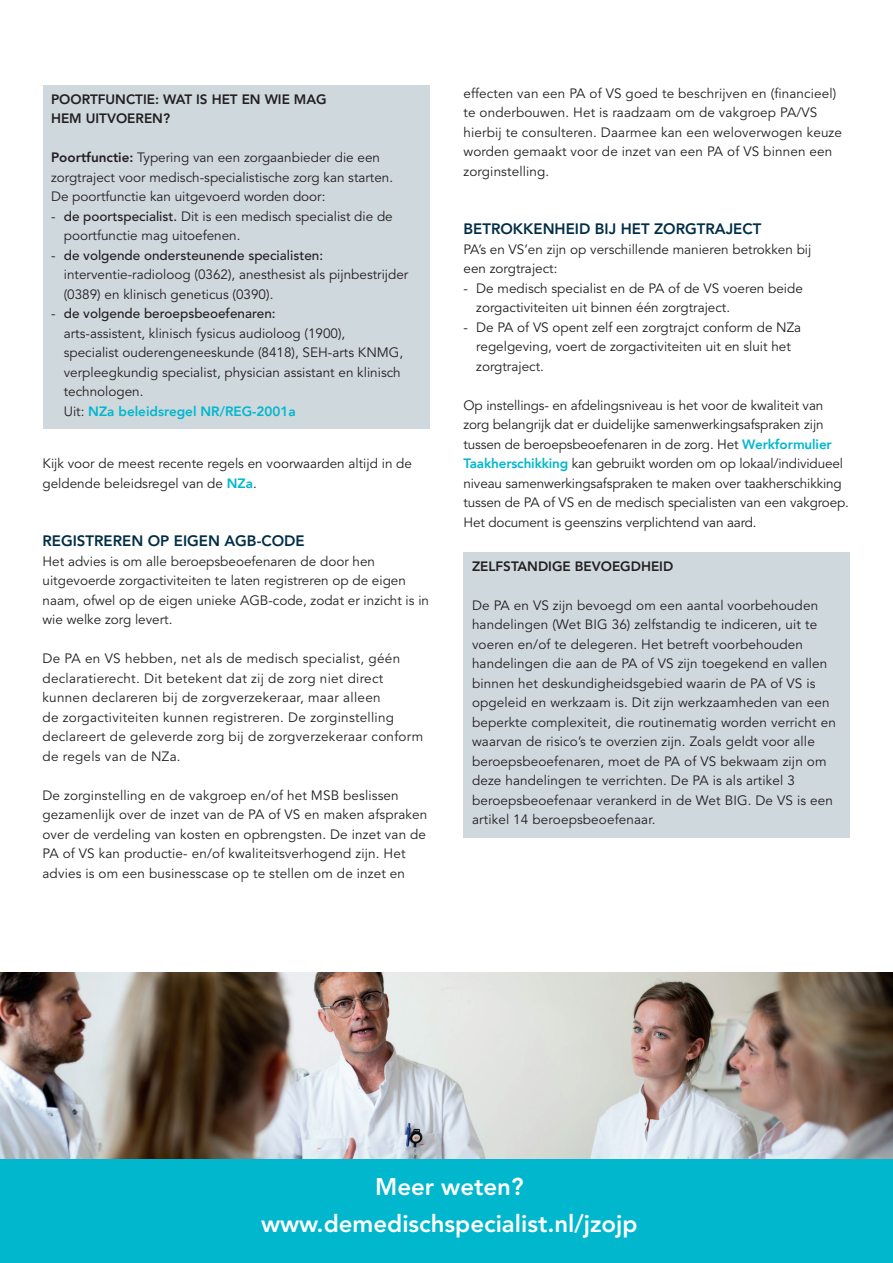
<style>
.page{position:relative;width:893px;height:1263px;background:#fff}
.page>*{position:absolute;margin:0;border:0;box-sizing:border-box;transform-origin:0 0}
.platte_tekst{font:800 24px "Avenir LT Std";color:#fff}
.flits_titel{font:800 15px "Avenir LT Std";color:#002e46}
.platte_tekst-2{font:13.5px/19.5px "Avenir LT Std";color:#231f20}
.platte_tekst-3{font:13.5px/19.5px "Avenir LT Std";letter-spacing:.02em;color:#231f20}
.platte_tekst-4{font:500 13.5px "Avenir LT Std";color:#231f20}
.platte_tekst-5{font:800 13.5px/19.5px "Avenir LT Std";color:#231f20}
.s1{font-weight:800}
.s2{font-weight:500}
.s3{font-weight:400}
.s4{font-family:"Avenir";font-weight:800;color:#00b7ce}
</style>
<div class="page">
<div style="left:43px;top:85px;width:386px;height:344px;background:#cfd8dd"></div>
<div style="left:463px;top:552px;width:387px;height:285px;background:#cfd8dd"></div>
<img style="left:0;top:973px;width:893px;height:186px">
<div style="left:0;top:1159px;width:893px;height:104px;background:#00b7ce"></div>
<p class="platte_tekst-5" style="left:51px;top:89px;width:277px">POORTFUNCTIE: WAT IS HET EN WIE MAG<br>HEM UITVOEREN?</p>
<p class="platte_tekst-2" style="left:51px;top:148px;width:344px"><span class="s1">Poortfunctie:</span> Typering van een zorgaanbieder die een zorgtraject voor medisch-specialistische zorg kan starten.</p>
<p class="platte_tekst-2" style="left:51px;top:187px;width:276px">De poortfunctie kan uitgevoerd worden door:</p>
<p class="platte_tekst-2" style="left:64px;top:207px;width:330px;text-indent:-13px">- <span class="s2">de poortspecialist.</span> Dit is een medisch specialist die de poortfunctie mag uitoefenen.</p>
<p class="platte_tekst-4" style="left:51px;top:247px;width:274px"><span class="s3">-</span> de volgende ondersteunende specialisten:</p>
<p class="platte_tekst-2" style="left:64px;top:265px;width:346px">interventie-radioloog (0362), anesthesist als pijnbestrijder (0389) en klinisch geneticus (0390).</p>
<p class="platte_tekst-4" style="left:51px;top:306px;width:226px"><span class="s3">-</span> de volgende beroepsbeoefenaren:</p>
<p class="platte_tekst-2" style="left:64px;top:324px;width:341px">arts-assistent, klinisch fysicus audioloog (1900), specialist ouderengeneeskunde (8418), SEH-arts KNMG, verpleegkundig specialist, physician assistant en klinisch technologen.<br>Uit: <span class="s4">NZa beleidsregel NR/REG-2001a</span></p>
<p class="platte_tekst-2" style="left:43px;top:454px;width:371px">Kijk voor de meest recente regels en voorwaarden altijd in de geldende beleidsregel van de <span class="s4">NZa</span>.</p>
<p class="flits_titel" style="left:43px;top:532px;width:264px">REGISTREREN OP EIGEN AGB-CODE</p>
<p class="platte_tekst-2" style="left:43px;top:551px;width:334px">Het advies is om alle beroepsbeoefenaren de door hen</p>
<p class="platte_tekst-2" style="left:43px;top:571px;width:388px">uitgevoerde zorgactiviteiten te laten registreren op de eigen naam, ofwel op de eigen unieke AGB-code, zodat er inzicht is in wie welke zorg levert.</p>
<p class="platte_tekst-3" style="left:43px;top:649px;width:359px">De PA en VS hebben, net als de medisch specialist, géén declaratierecht. Dit betekent dat zij de zorg niet direct kunnen declareren bij de zorgverzekeraar, maar alleen</p>
<p class="platte_tekst-3" style="left:43px;top:707px;width:382px">de zorgactiviteiten kunnen registreren. De zorginstelling declareert de geleverde zorg bij de zorgverzekeraar conform de regels van de NZa.</p>
<p class="platte_tekst-2" style="left:43px;top:785px;width:386px">De zorginstelling en de vakgroep en/of het MSB beslissen gezamenlijk over de inzet van de PA of VS en maken afspraken over de verdeling van kosten en opbrengsten. De inzet van de PA of VS kan productie- en/of kwaliteitsverhogend zijn. Het advies is om een businesscase op te stellen om de inzet en</p>
<p class="platte_tekst-2" style="left:463px;top:83px;width:380px">effecten van een PA of VS goed te beschrijven en (financieel) te onderbouwen. Het is raadzaam om de vakgroep PA/VS hierbij te consulteren. Daarmee kan een weloverwogen keuze worden gemaakt voor de inzet van een PA of VS binnen een zorginstelling.</p>
<p class="flits_titel" style="left:463px;top:220px;width:299px">BETROKKENHEID BIJ HET ZORGTRAJECT</p>
<p class="platte_tekst-2" style="left:463px;top:239px;width:349px">PA’s en VS’en zijn op verschillende manieren betrokken bij een zorgtraject:</p>
<p class="platte_tekst-2" style="left:476px;top:278px;width:328px;text-indent:-13px">- De medisch specialist en de PA of de VS voeren beide zorgactiviteiten uit binnen één zorgtraject.</p>
<p class="platte_tekst-2" style="left:476px;top:317px;width:327px;text-indent:-13px">- De PA of VS opent zelf een zorgtrajct conform de NZa regelgeving, voert de zorgactiviteiten uit en sluit het zorgtraject.</p>
<p class="platte_tekst-2" style="left:463px;top:395px;width:387px">Op instellings- en afdelingsniveau is het voor de kwaliteit van zorg belangrijk dat er duidelijke samenwerkingsafspraken zijn tussen de beroepsbeoefenaren in de zorg. Het <span class="s4">Werkformulier Taakherschikking</span> kan gebruikt worden om op lokaal/individueel niveau samenwerkingsafspraken te maken over taakherschikking tussen de PA of VS en de medisch specialisten van een vakgroep.<br>Het document is geenszins verplichtend van aard.</p>
<p class="platte_tekst-5" style="left:472px;top:556px;width:203px">ZELFSTANDIGE BEVOEGDHEID</p>
<p class="platte_tekst-2" style="left:472px;top:596px;width:348px;text-align:justify">De PA en VS zijn bevoegd om een aantal voorbehouden handelingen (Wet BIG 36) zelfstandig te indiceren, uit te voeren en/of te delegeren. Het betreft voorbehouden</p>
<p class="platte_tekst-2" style="left:472px;top:654px;width:365px">handelingen die aan de PA of VS zijn toegekend en vallen binnen het deskundigheidsgebied waarin de PA of VS is opgeleid en werkzaam is. Dit zijn werkzaamheden van een beperkte complexiteit, die routinematig worden verricht en waarvan de risico’s te overzien zijn. Zoals geldt voor alle beroepsbeoefenaren, moet de PA of VS bekwaam zijn om deze handelingen te verrichten. De PA is als artikel 3 beroepsbeoefenaar verankerd in de Wet BIG. De VS is een artikel 14 beroepsbeoefenaar.</p>
<p class="platte_tekst" style="left:375px;top:1172px;width:150px">Meer weten?</p>
<p class="platte_tekst" style="left:261px;top:1209px;width:378px">www.demedischspecialist.nl/jzojp</p>
</div>
